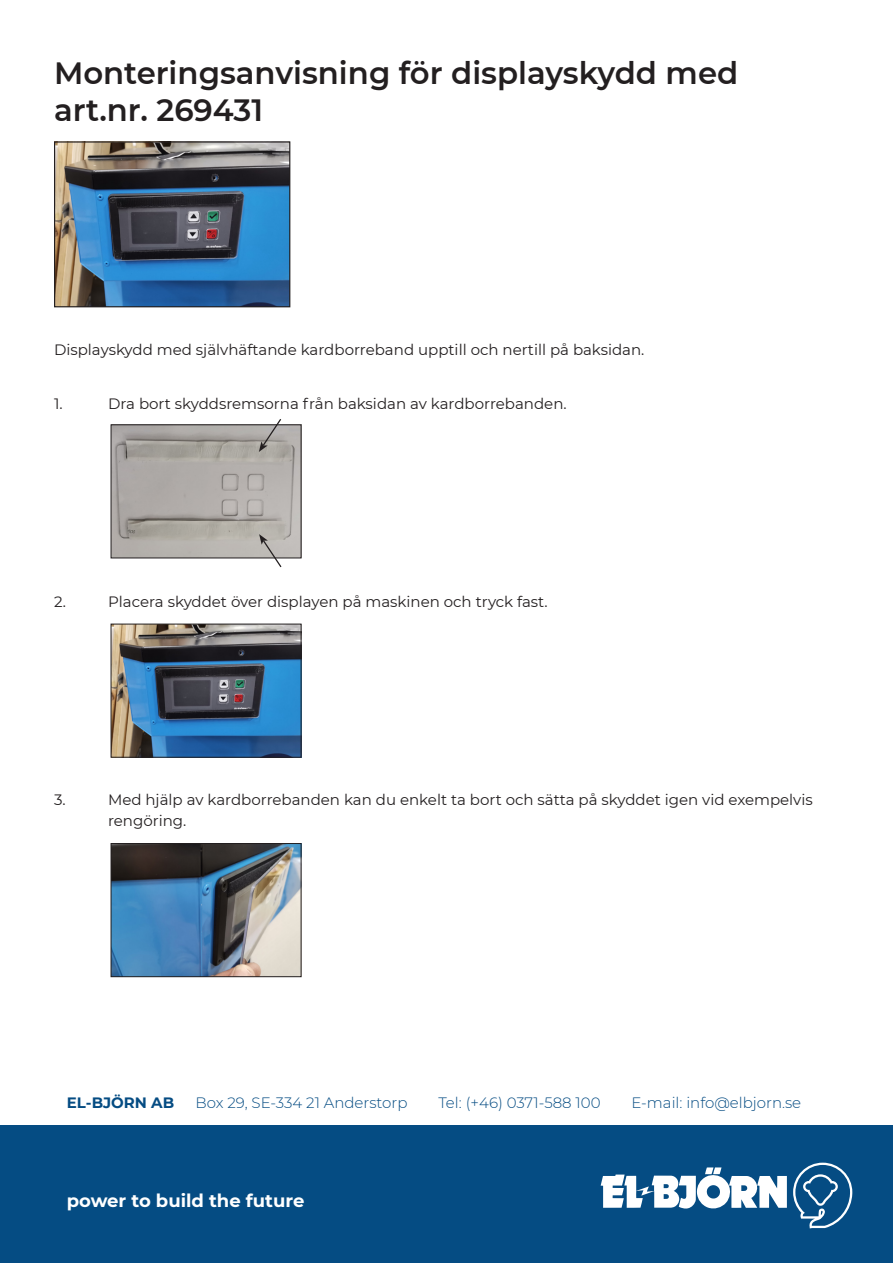
<style>
.page{position:relative;width:893px;height:1263px;background:#fff}
.page>*{position:absolute;margin:0;border:0;box-sizing:border-box;transform-origin:0 0}
.t1{font:600 30.75px "Montserrat";color:#231f20}
.t2{font:700 18px "Montserrat";color:#fff}
.t3{font:15px/21.6px "Montserrat";color:#231f20}
.t4{font:300 15px "Montserrat";color:#054c83}
.t5{font:700 15px "Montserrat";color:#054c83}
</style>
<div class="page">
<div style="left:0;top:1126px;width:893px;height:137px;background:#054c83"></div>
<svg style="left:601px;top:1167px;width:186px;height:42px"></svg>
<svg style="left:793px;top:1163px;width:59px;height:65px"></svg>
<img style="left:113px;top:626px;width:187px;height:130px">
<div style="left:111px;top:624px;width:191px;height:134px;border:1px solid #231f20"></div>
<img style="left:113px;top:426px;width:187px;height:130px">
<div style="left:111px;top:424px;width:191px;height:134px;border:1px solid #231f20"></div>
<svg style="left:259px;top:534px;width:24px;height:34px"></svg>
<svg style="left:259px;top:419px;width:23px;height:33px"></svg>
<img style="left:113px;top:845px;width:187px;height:130px">
<div style="left:111px;top:843px;width:191px;height:134px;border:1px solid #231f20"></div>
<img style="left:56px;top:143px;width:232px;height:162px">
<div style="left:54px;top:141px;width:236px;height:166px;border:1px solid #231f20"></div>
<p class="t1" style="left:54px;top:51px;width:686px">Monteringsanvisning för displayskydd med</p>
<p class="t1" style="left:54px;top:88px;width:211px">art.nr. 269431</p>
<p class="t3" style="left:54px;top:338px;width:592px">Displayskydd med självhäftande kardborreband upptill och nertill på baksidan.</p>
<p class="t3" style="left:54px;top:392px;width:10px">1.</p>
<p class="t3" style="left:108px;top:392px;width:460px">Dra bort skyddsremsorna från baksidan av kardborrebanden.</p>
<p class="t3" style="left:54px;top:590px;width:13px">2.</p>
<p class="t3" style="left:108px;top:590px;width:441px">Placera skyddet över displayen på maskinen och tryck fast.</p>
<p class="t3" style="left:54px;top:788px;width:13px">3.</p>
<p class="t3" style="left:108px;top:788px;width:706px">Med hjälp av kardborrebanden kan du enkelt ta bort och sätta på skyddet igen vid exempelvis rengöring.</p>
<p class="t5" style="left:67px;top:1092px;width:109px">EL-BJÖRN AB</p>
<p class="t4" style="left:195px;top:1092px;width:213px">Box 29, SE-334 21 Anderstorp</p>
<p class="t4" style="left:438px;top:1092px;width:164px">Tel: (+46) 0371-588 100</p>
<p class="t4" style="left:631px;top:1092px;width:171px">E-mail: info@elbjorn.se</p>
<p class="t2" style="left:67px;top:1188px;width:239px">power to build the future</p>
</div>
